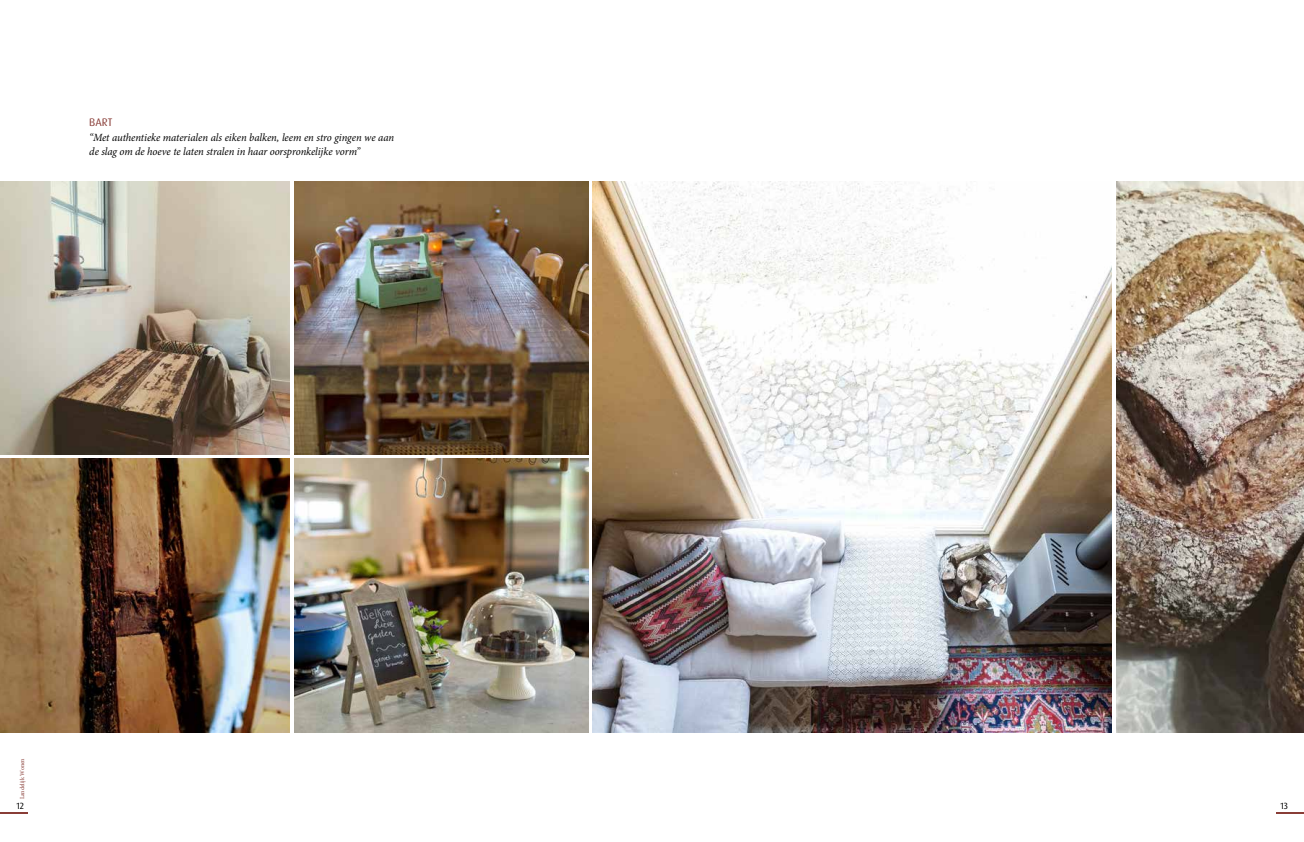
<style>
.page{position:relative;width:1304px;height:842px;background:#fff}
.page>*{position:absolute;margin:0;border:0;box-sizing:border-box;transform-origin:0 0}
.t1{font:italic 11px/13.5px "Minion Pro";letter-spacing:-.005em;color:#000}
.t2{font:11px "Dax";color:#893d37}
.t3{font:9px "Dax";color:#000}
.t4{font:6px "Minion Pro";letter-spacing:-.005em;color:#893d37}
</style>
<div class="page">
<hr style="left:0;top:812px;width:28px;height:2px;background:#893d37">
<hr style="left:1276px;top:812px;width:28px;height:2px;background:#893d37">
<img style="left:295px;top:181px;width:293px;height:274px">
<img style="left:1117px;top:181px;width:187px;height:551px">
<img style="left:592px;top:181px;width:519px;height:551px">
<img style="left:295px;top:459px;width:293px;height:273px">
<img style="left:0;top:181px;width:289px;height:274px">
<img style="left:0;top:459px;width:289px;height:273px">
<p class="t2" style="left:89px;top:116px;width:25px">BART</p>
<p class="t1" style="left:89px;top:131px;width:306px">“Met authentieke materialen als eiken balken, leem en stro gingen we aan de slag om de hoeve te laten stralen in haar oorspronkelijke vorm”</p>
<p class="t4" style="left:18px;top:799px;width:43px;rotate:-90deg">Landelijk Wonen</p>
<p class="t3" style="left:16px;top:801px;width:10px">12</p>
<p class="t3" style="left:1280px;top:801px;width:10px">13</p>
</div>
